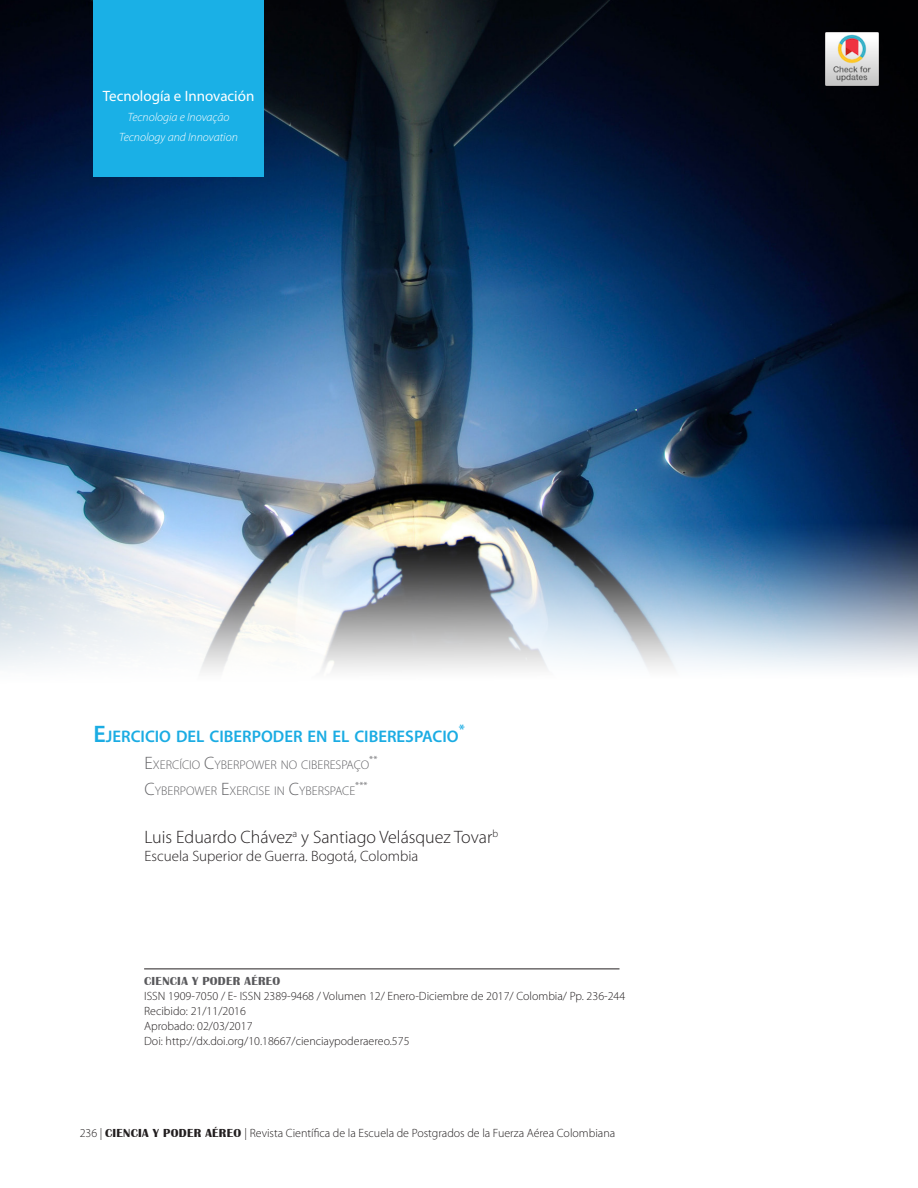
<style>
.page{position:relative;width:918px;height:1188px;background:#fff}
.page>*{position:absolute;margin:0;border:0;box-sizing:border-box;transform-origin:0 0}
.t1{font:300 18px "Myriad Pro";color:#231f20}
.t2{font:600 16.8px "Myriad Pro";color:#1bace3}
.t3{font:300 15px "Myriad Pro";color:#231f20}
.t4{font:15px "Myriad Pro";color:#fff}
.t5{font:600 13.95px "Myriad Pro";color:#1bace3}
.t6{font:300 12.6px "Myriad Pro";color:#636366}
.t7{font:300 12px/15px "Myriad Pro";color:#231f20}
.t8{font:italic 300 12px "Myriad Pro";color:#fff}
.t9{font:300 10.5px "Myriad Pro";color:#636366}
.s1{font-size:24px}
.s2{font-size:18px}
.s3{font-family:"Britannic";font-weight:700;color:#5a5a5d}
.s4{font-family:"Britannic";font-weight:700}
</style>
<div class="page">
<img style="left:0;top:0;width:918px;height:524px">
<hr style="left:144px;top:969px;width:476px;height:1px;background:#231f20">
<img style="left:0;top:524px;width:918px;height:148px">
<div style="left:94px;top:0;width:170px;height:176px;background:#1ab0e6"></div>
<img style="left:825px;top:32px;width:53px;height:54px">
<p class="t4" style="left:103px;top:87px;width:153px">Tecnología e Innovación</p>
<p class="t8" style="left:128px;top:111px;width:103px">Tecnologia e Inovação</p>
<p class="t8" style="left:119px;top:131px;width:120px">Tecnology and Innovation</p>
<p class="t2" style="left:94px;top:726px;width:367px"><span class="s1">E</span>JERCICIO DEL CIBERPODER EN EL CIBERESPACIO</p>
<p class="t5" style="left:459px;top:720px;width:8px">*</p>
<p class="t6" style="left:145px;top:757px;width:226px"><span class="s2">E</span>XERCÍCIO <span class="s2">C</span>YBERPOWER NO CIBERESPAÇO</p>
<p class="t9" style="left:369px;top:753px;width:10px">**</p>
<p class="t6" style="left:145px;top:784px;width:211px"><span class="s2">C</span>YBERPOWER <span class="s2">E</span>XERCISE IN <span class="s2">C</span>YBERSPACE</p>
<p class="t9" style="left:355px;top:780px;width:14px">***</p>
<p class="t1" style="left:145px;top:827px;width:355px">Luis Eduardo Chávez<sup>a</sup> y Santiago Velásquez Tovar<sup>b</sup></p>
<p class="t3" style="left:145px;top:848px;width:275px">Escuela Superior de Guerra. Bogotá, Colombia</p>
<p class="t7" style="left:144px;top:974px;width:483px"><span class="s3">CIENCIA Y PODER AÉREO<br></span>ISSN 1909-7050 / E- ISSN 2389-9468 / Volumen 12/ Enero-Diciembre de 2017/ Colombia/ Pp. 236-244<br>Recibido: 21/11/2016<br>Aprobado: 02/03/2017<br>Doi: http://dx.doi.org/10.18667/cienciaypoderaereo.575</p>
<p class="t7" style="left:80px;top:1126px;width:537px">236 | <span class="s4">CIENCIA Y PODER AÉREO</span> | Revista Científica de la Escuela de Postgrados de la Fuerza Aérea Colombiana</p>
</div>
